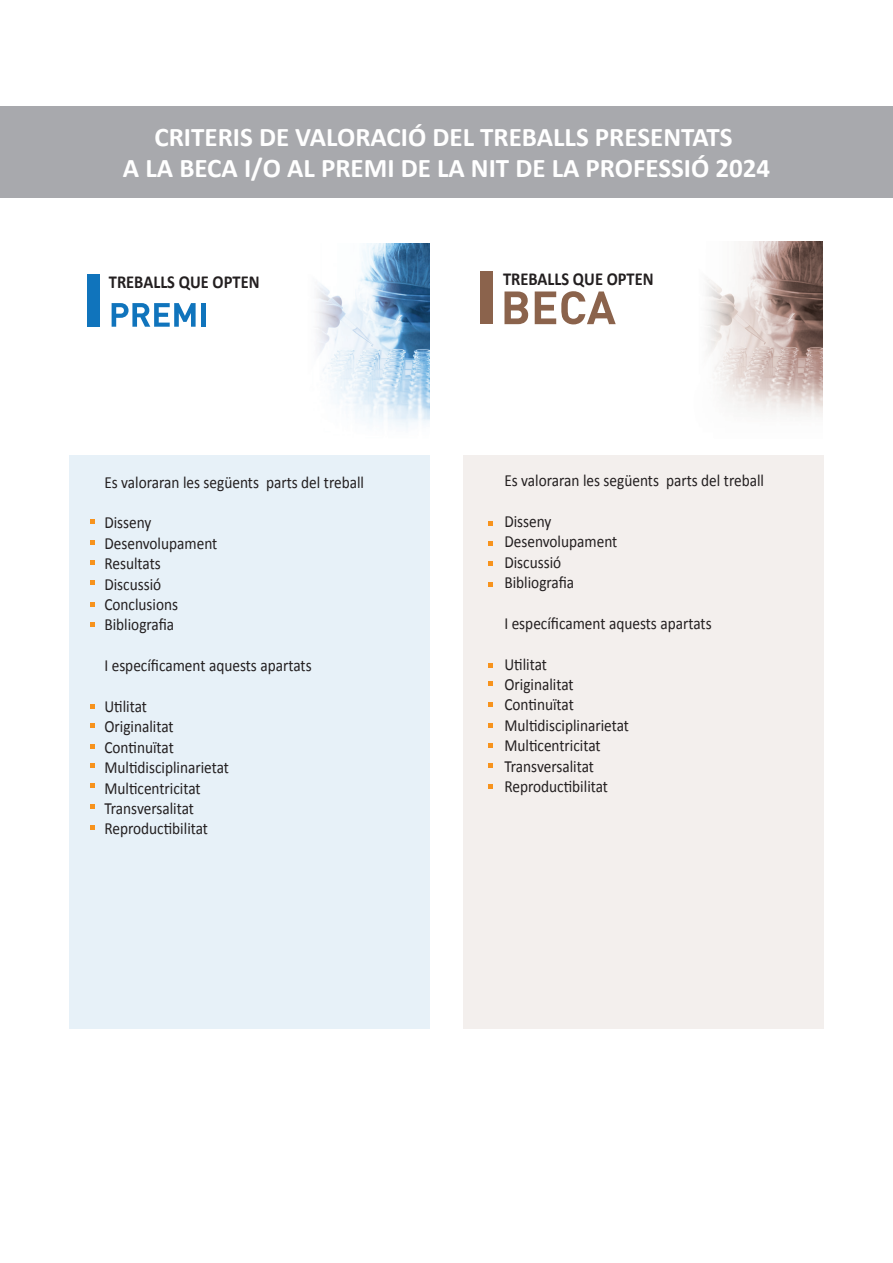
<style>
.page{position:relative;width:893px;height:1263px;background:#fff}
.page>*{position:absolute;margin:0;border:0;box-sizing:border-box;transform-origin:0 0}
.t1{font:700 27px/31.3px "Calibri";color:#fff;text-align:center}
.t2{font:700 18.3px "Calibri";color:#231f20;scale:.9 1}
.t3{font:16.95px/20.4px "Calibri";color:#231f20;scale:.9 1}
</style>
<div class="page">
<div style="left:0;top:106px;width:893px;height:92px;background:#a8a9ad"></div>
<div style="left:463px;top:455px;width:361px;height:573px;background:#f3efed"></div>
<svg style="left:488px;top:521px;width:5px;height:4px"></svg>
<svg style="left:488px;top:541px;width:5px;height:4px"></svg>
<svg style="left:488px;top:561px;width:5px;height:4px"></svg>
<svg style="left:488px;top:582px;width:5px;height:5px"></svg>
<svg style="left:488px;top:723px;width:5px;height:5px"></svg>
<svg style="left:488px;top:663px;width:5px;height:5px"></svg>
<svg style="left:488px;top:681px;width:5px;height:5px"></svg>
<svg style="left:488px;top:702px;width:5px;height:5px"></svg>
<svg style="left:488px;top:743px;width:5px;height:5px"></svg>
<svg style="left:488px;top:763px;width:5px;height:4px"></svg>
<svg style="left:488px;top:784px;width:5px;height:5px"></svg>
<img style="left:706px;top:242px;width:116px;height:175px">
<svg style="left:504px;top:291px;width:24px;height:33px"></svg>
<svg style="left:535px;top:291px;width:81px;height:33px"></svg>
<div style="left:480px;top:272px;width:13px;height:52px;background:#8b634c"></div>
<div style="left:69px;top:455px;width:361px;height:573px;background:#e7f1f8"></div>
<svg style="left:90px;top:519px;width:5px;height:5px"></svg>
<svg style="left:90px;top:540px;width:5px;height:4px"></svg>
<svg style="left:90px;top:560px;width:5px;height:5px"></svg>
<svg style="left:90px;top:580px;width:5px;height:5px"></svg>
<svg style="left:90px;top:602px;width:5px;height:5px"></svg>
<svg style="left:90px;top:622px;width:5px;height:4px"></svg>
<svg style="left:90px;top:763px;width:5px;height:5px"></svg>
<svg style="left:90px;top:704px;width:5px;height:5px"></svg>
<svg style="left:90px;top:723px;width:5px;height:5px"></svg>
<svg style="left:90px;top:744px;width:5px;height:4px"></svg>
<svg style="left:90px;top:783px;width:5px;height:5px"></svg>
<svg style="left:90px;top:804px;width:5px;height:5px"></svg>
<svg style="left:90px;top:825px;width:5px;height:5px"></svg>
<img style="left:316px;top:243px;width:114px;height:186px">
<div style="left:87px;top:274px;width:13px;height:53px;background:#1074bc"></div>
<svg style="left:112px;top:303px;width:84px;height:24px"></svg>
<div style="left:201px;top:303px;width:5px;height:24px;background:#1074bc"></div>
<h1 class="t1" style="left:123px;top:120px;width:649px">CRITERIS DE VALORACIÓ DEL TREBALLS PRESENTATS<br>A LA BECA I/O AL PREMI DE LA NIT DE LA PROFESSIÓ 2024</h1>
<p class="t2" style="left:109px;top:269px;width:169px">TREBALLS QUE OPTEN</p>
<p class="t3" style="left:104px;top:471px;width:290px">Es valoraran les següents parts del treball</p>
<p class="t3" style="left:104px;top:512px;width:127px">Disseny<br>Desenvolupament<br>Resultats<br>Discussió<br>Conclusions<br>Bibliografia</p>
<p class="t3" style="left:104px;top:655px;width:232px">I específicament aquests apartats</p>
<p class="t3" style="left:104px;top:696px;width:140px">Utilitat<br>Originalitat<br>Continuïtat<br>Multidisciplinarietat<br>Multicentricitat<br>Transversalitat<br>Reproductibilitat</p>
<p class="t2" style="left:503px;top:266px;width:169px">TREBALLS QUE OPTEN</p>
<p class="t3" style="left:504px;top:470px;width:290px">Es valoraran les següents parts del treball</p>
<p class="t3" style="left:504px;top:510px;width:127px">Disseny<br>Desenvolupament<br>Discussió<br>Bibliografia</p>
<p class="t3" style="left:504px;top:612px;width:232px">I específicament aquests apartats</p>
<p class="t3" style="left:504px;top:653px;width:140px">Utilitat<br>Originalitat<br>Continuïtat<br>Multidisciplinarietat<br>Multicentricitat<br>Transversalitat<br>Reproductibilitat</p>
</div>
